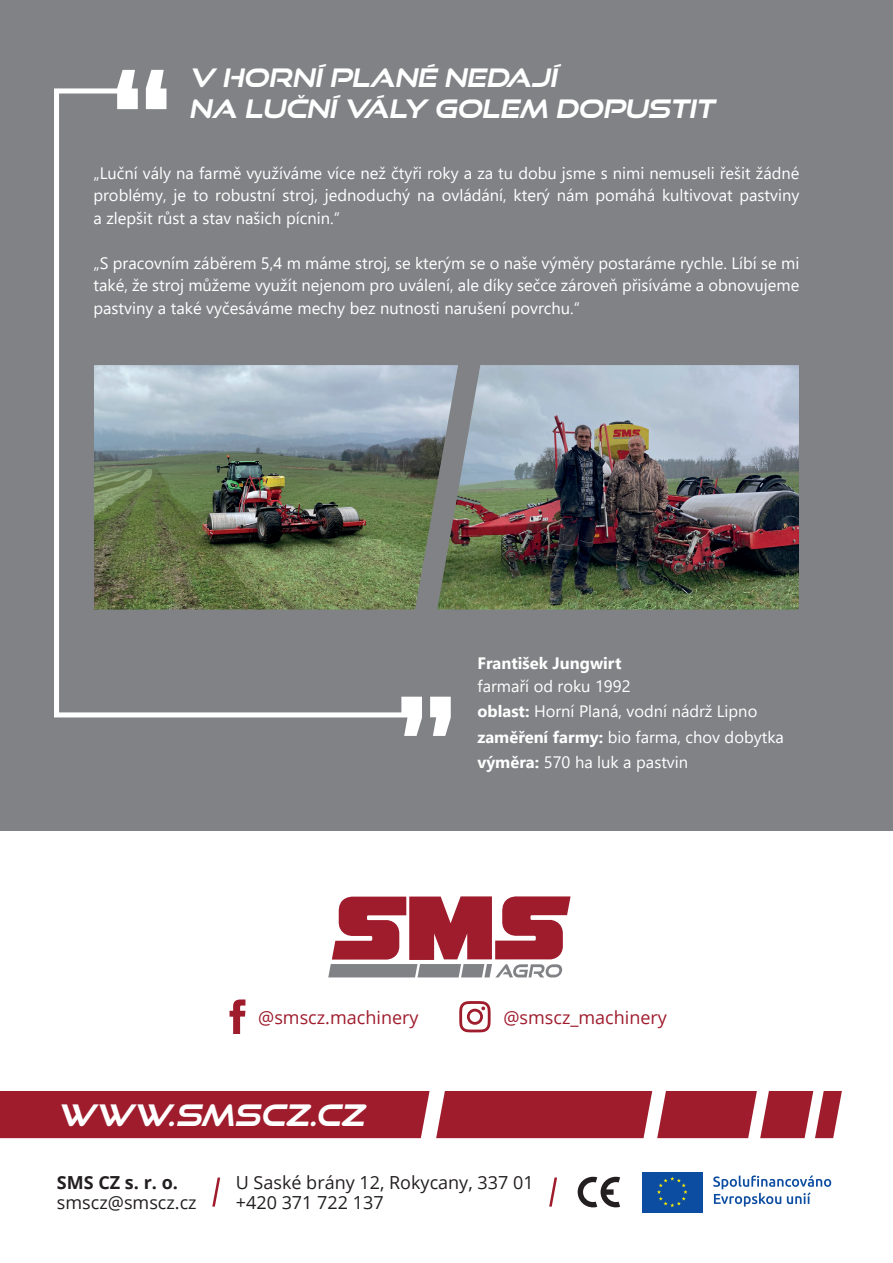
<style>
.page{position:relative;width:893px;height:1263px;background:#fff}
.page>*{position:absolute;margin:0;border:0;box-sizing:border-box;transform-origin:0 0}
.t1{font:italic 700 29.7px "Good Times Rg";color:#fff}
.t2{font:italic 700 25.5px/30.6px "Good Times Rg";color:#fff}
.t3{font:18px "Open Sans";color:#231f20}
.t4{font:18px "Open Sans";color:#9f1c2d}
.t5{font:700 18px "Open Sans";color:#231f20}
.t6{font:16.5px/22.5px "Segoe UI";color:#fff;text-align:justify}
.t7{font:700 16.5px "Segoe UI";color:#fff}
.s1{font-weight:700}
</style>
<div class="page">
<svg style="left:436px;top:1091px;width:406px;height:47px;background:#a93544"></svg>
<div style="left:0;top:1091px;width:430px;height:47px;background:#9f1c2d"></div>
<svg style="left:212px;top:1177px;width:8px;height:29px"></svg>
<svg style="left:549px;top:1177px;width:8px;height:29px"></svg>
<svg style="left:328px;top:896px;width:243px;height:81px"></svg>
<svg style="left:459px;top:1001px;width:32px;height:31px"></svg>
<svg style="left:230px;top:999px;width:15px;height:35px"></svg>
<svg style="left:578px;top:1177px;width:42px;height:30px"></svg>
<div style="left:0;top:0;width:893px;height:830px;background:#808285"></div>
<img style="left:451px;top:365px;width:348px;height:244px">
<svg style="left:54px;top:70px;width:397px;height:666px"></svg>
<div style="left:642px;top:1172px;width:61px;height:40px;background:#0d4da1"></div>
<svg style="left:657px;top:1177px;width:31px;height:30px"></svg>
<svg style="left:713px;top:1175px;width:118px;height:31px"></svg>
<h2 class="t2" style="left:189px;top:62px;width:526px">V HORNÍ PLANÉ NEDAJÍ<br>NA LUČNÍ VÁLY GOLEM DOPUSTIT</h2>
<p class="t6" style="left:94px;top:161px;width:707px">„Luční vály na farmě využíváme více než čtyři roky a za tu dobu jsme s nimi nemuseli řešit žádné problémy, je to robustní stroj, jednoduchý na ovládání, který nám pomáhá kultivovat pastviny a zlepšit růst a stav našich pícnin.“</p>
<p class="t6" style="left:94px;top:251px;width:707px">„S pracovním záběrem 5,4 m máme stroj, se kterým se o naše výměry postaráme rychle. Líbí se mi také, že stroj můžeme využít nejenom pro uválení, ale díky sečce zároveň přisíváme a obnovujeme pastviny a také vyčesáváme mechy bez nutnosti narušení povrchu.“</p>
<p class="t7" style="left:477px;top:650px;width:145px">František Jungwirt</p>
<p class="t6" style="left:477px;top:673px;width:308px;line-height:25.5px;text-align:left">farmaří od roku 1992<br><span class="s1">oblast:</span> Horní Planá, vodní nádrž Lipno <span class="s1">zaměření farmy:</span> bio farma, chov dobytka <span class="s1">výměra:</span> 570 ha luk a pastvin</p>
<p class="t4" style="left:258px;top:1005px;width:162px">@smscz.machinery</p>
<p class="t4" style="left:503px;top:1005px;width:165px">@smscz_machinery</p>
<h1 class="t1" style="left:58px;top:1097px;width:308px">WWW.SMSCZ.CZ</h1>
<p class="t5" style="left:57px;top:1170px;width:123px">SMS CZ s. r. o.</p>
<p class="t3" style="left:236px;top:1170px;width:299px">U Saské brány 12, Rokycany, 337 01</p>
<p class="t3" style="left:57px;top:1190px;width:141px">smscz@smscz.cz</p>
<p class="t3" style="left:236px;top:1190px;width:149px">+420 371 722 137</p>
</div>
